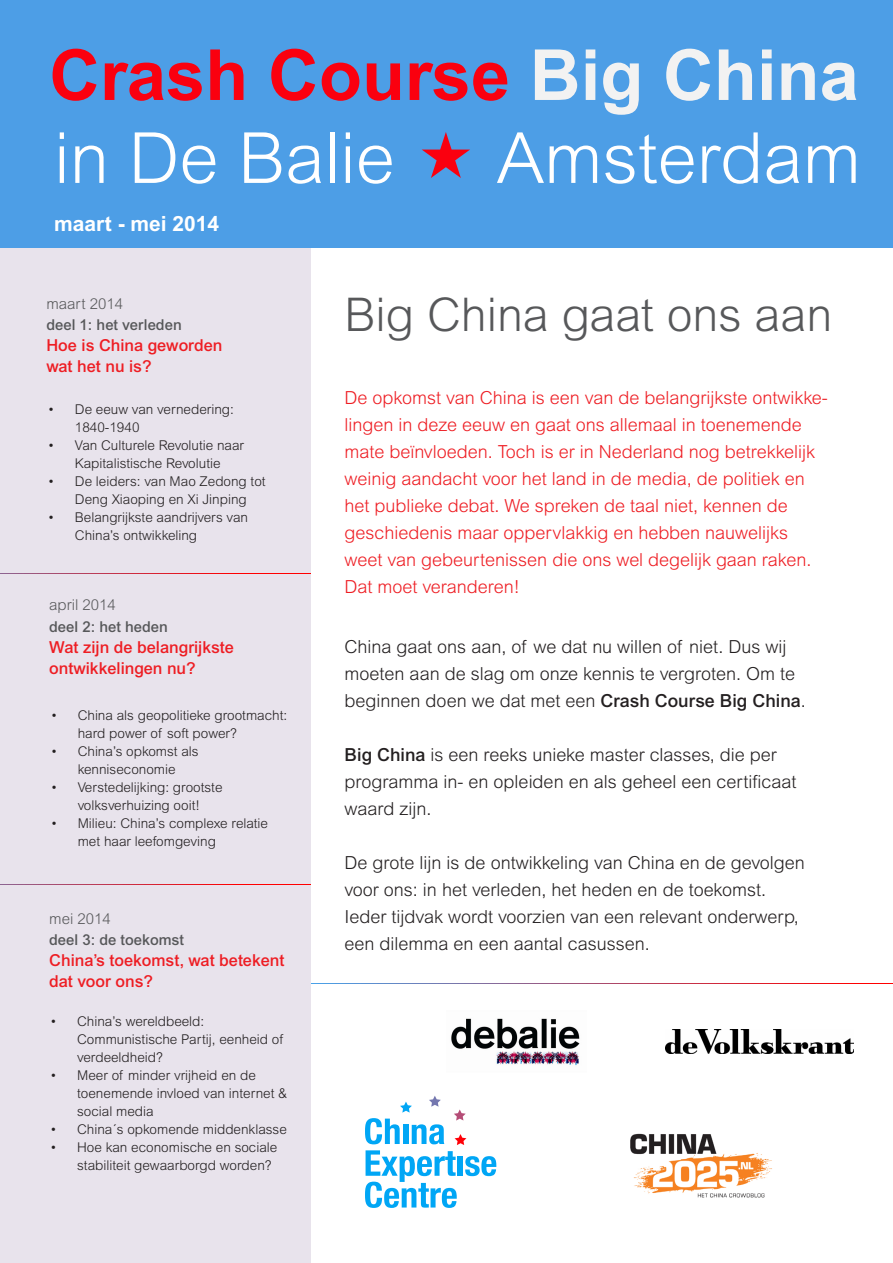
<style>
.page{position:relative;width:893px;height:1263px;background:#fff}
.page>*{position:absolute;margin:0;border:0;box-sizing:border-box;transform-origin:0 0}
.titel{font:700 70.5px "Arial MT Std";color:#fa000f}
.titel-2{font:300 70.5px "Arial MT Std";color:#fff}
.body{font:300 46.5px "Arial MT Std";color:#57585a}
.body-2{font:700 21px "Arial MT Std";color:#fff}
.body-3{font:300 18px/27px "Arial MT Std";color:#231f20}
.body-4{font:300 18px/27px "Arial MT Std";color:#ee1d23}
.tussenkopje{font:500 16.5px/21px "Arial MT Std";color:#ee1d23}
.kopje{font:500 15px/21px "Arial MT Std";color:#57585a}
.kopje-2{font:300 15px "Arial MT Std";color:#57585a}
.t1{font:300 13.5px/18px "Arial MT Std";color:#231f20}
.s1{color:#f2f2f2}
.s2{font-weight:300}
.s3{font-weight:500}
</style>
<div class="page">
<div style="left:0;top:239px;width:310px;height:1024px;background:#e8e3ec"></div>
<div style="left:0;top:0;width:893px;height:248px;background:#4d9ee6"></div>
<svg style="left:365px;top:1096px;width:131px;height:112px"></svg>
<img style="left:451px;top:1018px;width:129px;height:48px">
<img style="left:630px;top:1133px;width:142px;height:65px">
<img style="left:665px;top:1029px;width:189px;height:24px">
<p class="titel" style="left:49px;top:34px;width:811px">Crash Course <span class="s1">Big China</span></p>
<p class="titel-2" style="left:54px;top:118px;width:342px">in De Balie</p>
<p class="titel-2" style="left:497px;top:118px;width:366px">Amsterdam</p>
<p class="body-2" style="left:54px;top:211px;width:167px">maart - mei 2014</p>
<p class="kopje-2" style="left:46px;top:295px;width:78px">maart 2014</p>
<p class="kopje" style="left:46px;top:314px;width:137px">deel 1: het verleden</p>
<p class="tussenkopje" style="left:46px;top:335px;width:178px">Hoe is China geworden</p>
<p class="tussenkopje" style="left:46px;top:356px;width:107px">wat het nu is?</p>
<p class="t1" style="left:75px;top:401px;width:160px;text-indent:-27px">• De eeuw van vernedering:<br>1840-1940</p>
<p class="t1" style="left:48px;top:437px;width:198px;text-align:center">• Van Culturele Revolutie naar<br>Kapitalistische Revolutie</p>
<p class="t1" style="left:75px;top:473px;width:192px;text-indent:-27px">• De leiders: van Mao Zedong tot<br>Deng Xiaoping en Xi Jinping</p>
<p class="t1" style="left:75px;top:509px;width:175px;text-indent:-27px">• Belangrijkste aandrijvers van<br>China’s ontwikkeling</p>
<p class="kopje" style="left:49px;top:595px;width:120px"><span class="s2">april 2014<br></span>deel 2: het heden</p>
<p class="tussenkopje" style="left:49px;top:637px;width:186px">Wat zijn de belangrijkste ontwikkelingen nu?</p>
<p class="t1" style="left:78px;top:707px;width:211px;text-indent:-27px">• China als geopolitieke grootmacht: hard power of soft power?</p>
<p class="t1" style="left:51px;top:743px;width:149px;text-align:center">• China’s opkomst als kenniseconomie</p>
<p class="t1" style="left:51px;top:779px;width:173px;text-align:center">• Verstedelijking: grootste volksverhuizing ooit!</p>
<p class="t1" style="left:78px;top:815px;width:192px;text-indent:-27px">• Milieu: China’s complexe relatie met haar leefomgeving</p>
<p class="kopje-2" style="left:49px;top:910px;width:63px">mei 2014</p>
<p class="kopje" style="left:49px;top:929px;width:136px">deel 3: de toekomst</p>
<p class="tussenkopje" style="left:49px;top:950px;width:237px">China’s toekomst, wat betekent dat voor ons?</p>
<p class="t1" style="left:77px;top:1013px;width:207px;text-indent:-27px">• China’s wereldbeeld:<br>Communistische Partij, eenheid of verdeeldheid?</p>
<p class="t1" style="left:77px;top:1067px;width:212px;text-indent:-27px">• Meer of minder vrijheid en de toenemende invloed van internet &amp; social media</p>
<p class="t1" style="left:50px;top:1121px;width:238px">• China´s opkomende middenklasse</p>
<p class="t1" style="left:77px;top:1139px;width:202px;text-indent:-27px">• Hoe kan economische en sociale stabiliteit gewaarborgd worden?</p>
<p class="body" style="left:345px;top:289px;width:489px">Big China gaat ons aan</p>
<p class="body-4" style="left:345px;top:385px;width:485px">De opkomst van China is een van de belangrijkste ontwikke&shy;lingen in deze eeuw en gaat ons allemaal in toenemende mate beïnvloeden. Toch is er in Nederland nog betrekkelijk weinig aandacht voor het land in de media, de politiek en het publieke debat. We spreken de taal niet, kennen de geschiedenis maar oppervlakkig en hebben nauwelijks weet van gebeurtenissen die ons wel degelijk gaan raken.</p>
<p class="body-4" style="left:345px;top:574px;width:177px">Dat moet veranderen!</p>
<p class="body-3" style="left:345px;top:634px;width:463px">China gaat ons aan, of we dat nu willen of niet. Dus wij moeten aan de slag om onze kennis te vergroten. Om te beginnen doen we dat met een <span class="s3">Crash Course Big China</span>.</p>
<p class="body-3" style="left:345px;top:742px;width:453px"><span class="s3">Big China</span> is een reeks unieke master classes, die per programma in- en opleiden en als geheel een certificaat waard zijn.</p>
<p class="body-3" style="left:345px;top:850px;width:462px">De grote lijn is de ontwikkeling van China en de gevolgen voor ons: in het verleden, het heden en de toekomst.<br>Ieder tijdvak wordt voorzien van een relevant onderwerp, een dilemma en een aantal casussen.</p>
</div>
